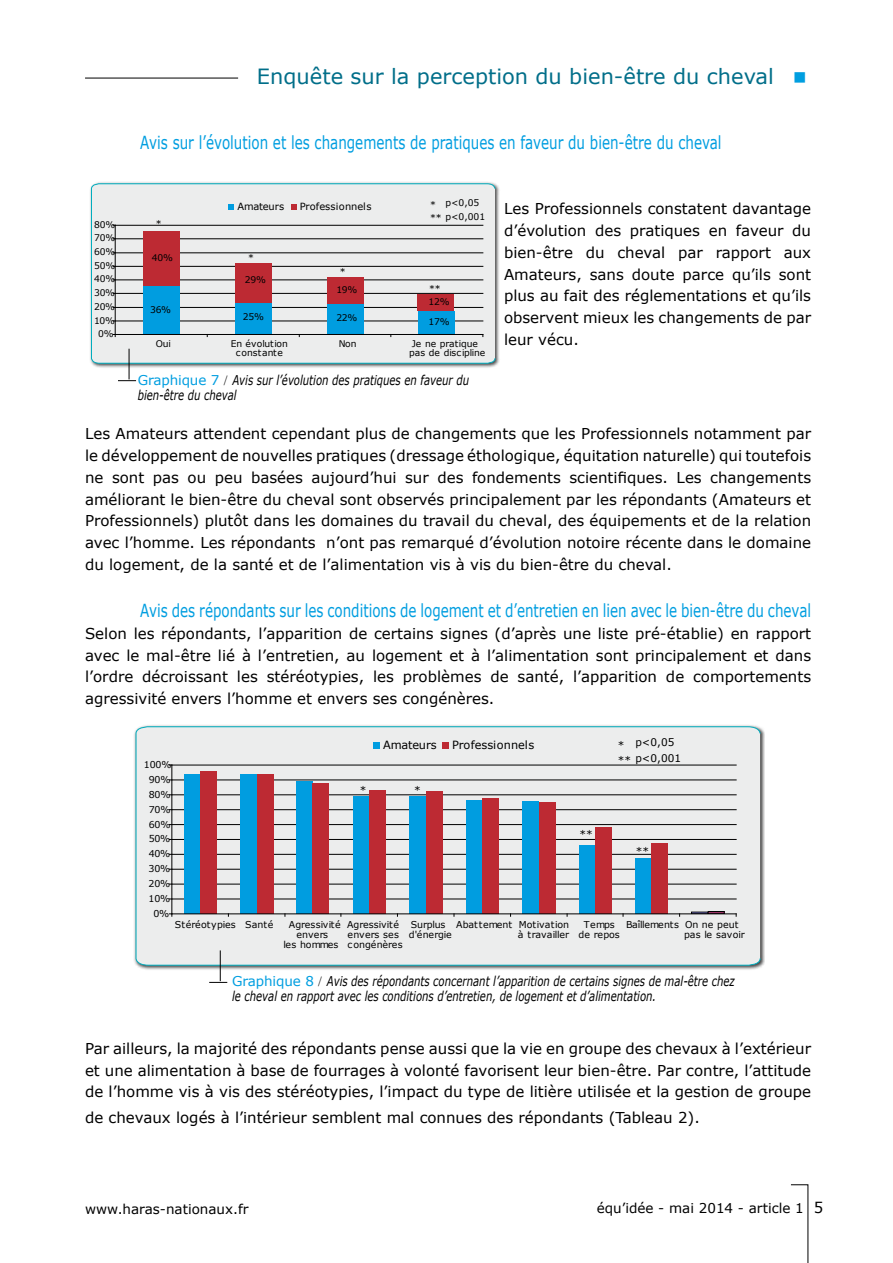
<style>
.page{position:relative;width:893px;height:1263px;background:#fff}
.page>*{position:absolute;margin:0;border:0;box-sizing:border-box;transform-origin:0 0}
.t1{font:21px "Verdana";color:#006e89}
.t2{font:18px "Verdana";color:#009ee0;scale:.75 1}
.t3{font:15px/21.8px "Verdana";color:#000;text-align:justify}
.t4{font:italic 13.5px/15px "Verdana";color:#000;scale:.75 1}
.t5{font:13.5px "Verdana";color:#000}
.t6{font:11.25px "Verdana";color:#000}
.t7{font:10.5px/13.4px "Verdana";color:#000}
.t8{font:9.9px "Verdana";color:#000}
.t9{font:9.45px/10.1px "Verdana";letter-spacing:.01em;color:#000;text-align:center}
.t10{font:9.45px/10.1px "Verdana";letter-spacing:-.015em;color:#000}
.t11{font:9.15px/8.9px "Verdana";letter-spacing:-.015em;color:#000}
.t12{font:9.15px/8.9px "Verdana";letter-spacing:.01em;color:#000;text-align:center}
.s1{color:#009ee0}
.s2{font-style:normal;color:#009ee0}
.s3{font-family:"Times New Roman";font-style:normal}
.s4{font-size:15px}
</style>
<div class="page">
<hr style="left:85px;top:78px;width:153px;height:1px;background:#000">
<svg style="left:791px;top:1184px;width:18px;height:79px"></svg>
<div style="left:133px;top:724px;width:632px;height:246px;background:#000;opacity:.75"></div>
<svg style="left:135px;top:726px;width:626px;height:240px;background:#c2c5cd"></svg>
<svg style="left:209px;top:982px;width:18px;height:1px"></svg>
<hr style="left:220px;top:950px;width:1px;height:31px;background:#000">
<div style="left:89px;top:181px;width:411px;height:188px;background:#000;opacity:.75"></div>
<svg style="left:91px;top:183px;width:405px;height:181px;background:#c8ced4"></svg>
<svg style="left:118px;top:380px;width:18px;height:1px"></svg>
<hr style="left:129px;top:349px;width:1px;height:30px;background:#000">
<h1 class="t1" style="left:257px;top:63px;width:551px">Enquête sur la perception du bien-être du cheval <span class="s1">■</span></h1>
<p class="t11" style="left:94px;top:220px;width:23px">80%</p>
<p class="t11" style="left:94px;top:233px;width:23px">70%</p>
<p class="t11" style="left:94px;top:247px;width:23px">60%</p>
<p class="t11" style="left:94px;top:261px;width:23px">50%</p>
<p class="t11" style="left:94px;top:274px;width:23px">40%</p>
<p class="t11" style="left:94px;top:288px;width:23px">30%</p>
<p class="t11" style="left:94px;top:302px;width:23px">20%</p>
<p class="t11" style="left:94px;top:315px;width:23px">10%</p>
<p class="t11" style="left:98px;top:329px;width:17px">0%</p>
<p class="t2" style="left:140px;top:131px;width:776px">Avis sur l’évolution et les changements de pratiques en faveur du bien-être du cheval</p>
<p class="t11" style="left:156px;top:219px;width:7px">*</p>
<p class="t11" style="left:152px;top:253px;width:23px">40%</p>
<p class="t11" style="left:150px;top:305px;width:23px">36%</p>
<p class="t8" style="left:237px;top:200px;width:48px">Amateurs</p>
<p class="t8" style="left:300px;top:200px;width:73px">Professionnels</p>
<p class="t11" style="left:248px;top:252px;width:7px">*</p>
<p class="t11" style="left:245px;top:275px;width:23px">29%</p>
<p class="t11" style="left:340px;top:267px;width:7px">*</p>
<p class="t11" style="left:336px;top:285px;width:23px">19%</p>
<p class="t11" style="left:243px;top:312px;width:23px">25%</p>
<p class="t11" style="left:336px;top:313px;width:23px">22%</p>
<p class="t11" style="left:445px;top:198px;width:36px">p&lt;0,05</p>
<p class="t11" style="left:430px;top:199px;width:57px;line-height:11.7px">*<br>** p&lt;0,001</p>
<p class="t11" style="left:429px;top:284px;width:13px">**</p>
<p class="t11" style="left:428px;top:297px;width:23px">12%</p>
<p class="t11" style="left:428px;top:317px;width:23px">17%</p>
<p class="t11" style="left:156px;top:339px;width:17px">Oui</p>
<p class="t12" style="left:231px;top:339px;width:59px">En évolution constante</p>
<p class="t11" style="left:339px;top:339px;width:19px">Non</p>
<p class="t11" style="left:409px;top:339px;width:78px">Je ne pratique pas de discipline</p>
<p class="t4" style="left:138px;top:372px;width:443px"><span class="s2">Graphique 7</span> <span class="s3">/</span> Avis sur l’évolution des pratiques en faveur du bien-être du cheval</p>
<p class="t3" style="left:504px;top:198px;width:309px">Les Professionnels constatent davantage d’évolution des pratiques en faveur du bien-être du cheval par rapport aux Amateurs, sans doute parce qu’ils sont plus au fait des réglementations et qu’ils observent mieux les changements de par leur vécu.</p>
<p class="t3" style="left:85px;top:423px;width:728px">Les Amateurs attendent cependant plus de changements que les Professionnels notamment par le développement de nouvelles pratiques (dressage éthologique, équitation naturelle) qui toutefois ne sont pas ou peu basées aujourd’hui sur des fondements scientifiques. Les changements améliorant le bien-être du cheval sont observés principalement par les répondants (Amateurs et Professionnels) plutôt dans les domaines du travail du cheval, des équipements et de la relation avec l’homme. Les répondants n’ont pas remarqué d’évolution notoire récente dans le domaine du logement, de la santé et de l’alimentation vis à vis du bien-être du cheval.</p>
<p class="t2" style="left:140px;top:599px;width:896px">Avis des répondants sur les conditions de logement et d’entretien en lien avec le bien-être du cheval</p>
<p class="t3" style="left:85px;top:622px;width:728px">Selon les répondants, l’apparition de certains signes (d’après une liste pré-établie) en rapport avec le mal-être lié à l’entretien, au logement et à l’alimentation sont principalement et dans l’ordre décroissant les stéréotypies, les problèmes de santé, l’apparition de comportements agressivité envers l’homme et envers ses congénères.</p>
<p class="t9" style="left:144px;top:759px;width:29px">100%</p>
<p class="t9" style="left:149px;top:774px;width:23px">90%</p>
<p class="t9" style="left:149px;top:789px;width:23px">80%</p>
<p class="t9" style="left:149px;top:804px;width:23px">70%</p>
<p class="t9" style="left:149px;top:819px;width:23px">60%</p>
<p class="t9" style="left:149px;top:834px;width:23px">50%</p>
<p class="t9" style="left:149px;top:848px;width:23px">40%</p>
<p class="t9" style="left:149px;top:863px;width:23px">30%</p>
<p class="t9" style="left:149px;top:878px;width:23px">20%</p>
<p class="t9" style="left:149px;top:893px;width:23px">10%</p>
<p class="t9" style="left:153px;top:908px;width:17px">0%</p>
<p class="t7" style="left:360px;top:783px;width:8px">*</p>
<p class="t6" style="left:383px;top:738px;width:55px">Amateurs</p>
<p class="t6" style="left:452px;top:738px;width:84px">Professionnels</p>
<p class="t7" style="left:414px;top:783px;width:8px">*</p>
<p class="t7" style="left:579px;top:827px;width:15px">**</p>
<p class="t7" style="left:635px;top:735px;width:40px">p&lt;0,05</p>
<p class="t7" style="left:618px;top:738px;width:65px">*<br>** p&lt;0,001</p>
<p class="t7" style="left:636px;top:844px;width:15px">**</p>
<p class="t9" style="left:175px;top:919px;width:100px">Stéréotypies Santé</p>
<p class="t9" style="left:283px;top:919px;width:59px">Agressivité envers<br>les hommes</p>
<p class="t9" style="left:347px;top:919px;width:57px;text-align:left">Agressivité envers ses congénères</p>
<p class="t10" style="left:409px;top:919px;width:44px">Surplus d'énergie</p>
<p class="t9" style="left:456px;top:919px;width:115px;text-align:right">Abattement Motivation à travailler</p>
<p class="t9" style="left:579px;top:919px;width:43px">Temps de repos</p>
<p class="t9" style="left:684px;top:919px;width:62px;text-align:left;text-indent:-58px">Baîllements On ne peut pas le savoir</p>
<p class="t4" style="left:232px;top:973px;width:672px"><span class="s2">Graphique 8</span> <span class="s3">/</span> Avis des répondants concernant l’apparition de certains signes de mal-être chez le cheval en rapport avec les conditions d’entretien, de logement et d’alimentation.</p>
<p class="t3" style="left:85px;top:1037px;width:728px">Par ailleurs, la majorité des répondants pense aussi que la vie en groupe des chevaux à l’extérieur et une alimentation à base de fourrages à volonté favorisent leur bien-être. Par contre, l’attitude de l’homme vis à vis des stéréotypies, l’impact du type de litière utilisée et la gestion de groupe</p>
<p class="t3" style="left:85px;top:1106px;width:616px">de chevaux logés à l’intérieur semblent mal connues des répondants (Tableau 2).</p>
<p class="t5" style="left:85px;top:1201px;width:165px">www.haras-nationaux.fr</p>
<p class="t5" style="left:597px;top:1200px;width:228px">équ’idée - mai 2014 - article 1 <span class="s4">5</span></p>
</div>
